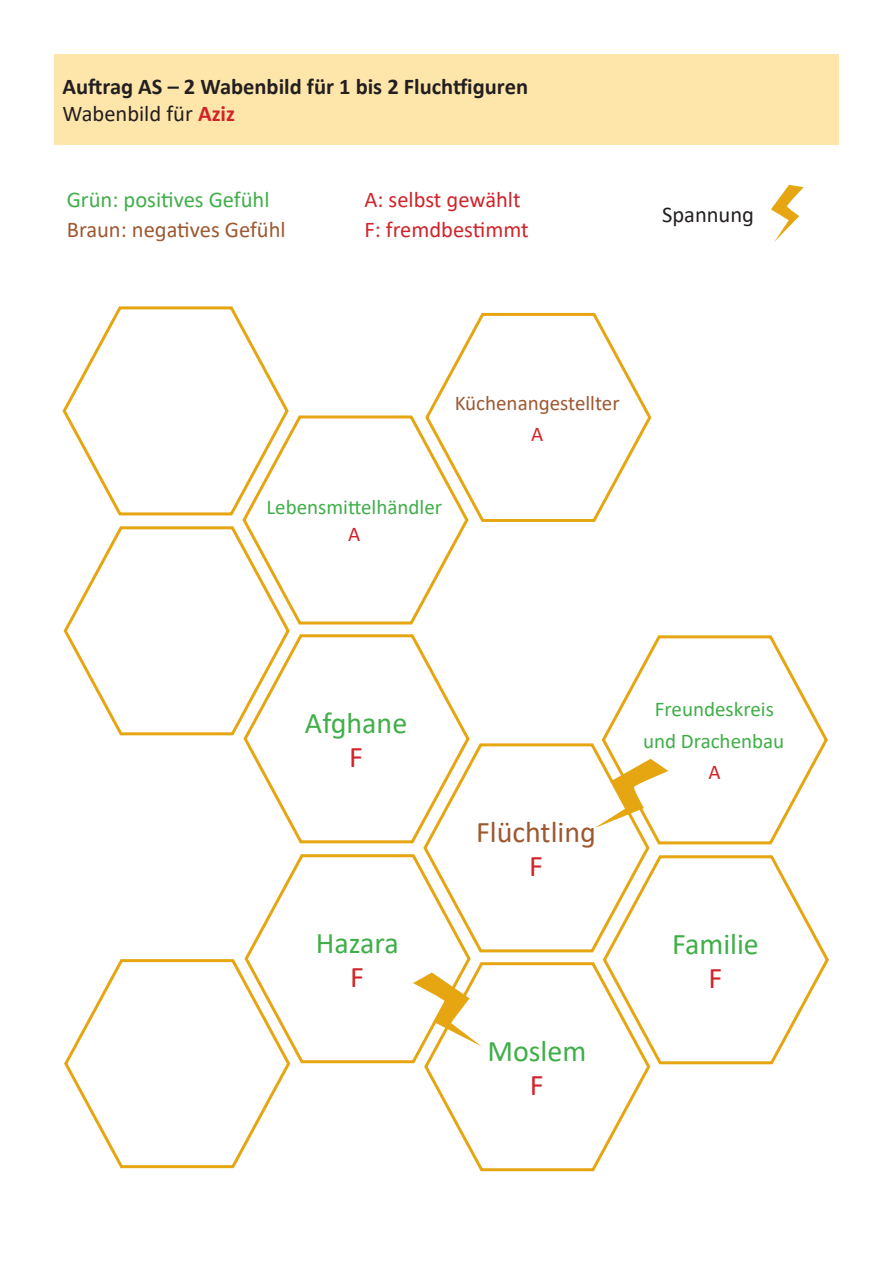
<style>
.page{position:relative;width:893px;height:1263px;background:#fff}
.page>*{position:absolute;margin:0;border:0;box-sizing:border-box;transform-origin:0 0}
.t1{font:30px/34.5px "Calibri";color:#40ae49;text-align:center}
.t2{font:30px "Calibri";color:#9e5830}
.t3{font:30px "Calibri";color:#d1232a}
.t4{font:700 22.5px "Calibri";color:#231f20}
.t5{font:22.5px "Calibri";color:#d1232a}
.t6{font:22.5px "Calibri";color:#231f20}
.t7{font:22.5px "Calibri";color:#9e5830}
.t8{font:22.5px "Calibri";color:#40ae49}
.t9{font:21px "Calibri";color:#40ae49}
.t10{font:21px "Calibri";color:#9e5830}
.t11{font:21px "Calibri";color:#d1232a}
.s1{font-weight:700;color:#d1232a}
.s2{color:#d1232a}
</style>
<div class="page">
<div style="left:54px;top:54px;width:785px;height:91px;background:#fee6aa"></div>
<svg style="left:62px;top:306px;width:227px;height:210px"></svg>
<svg style="left:63px;top:526px;width:227px;height:210px"></svg>
<svg style="left:241px;top:413px;width:226px;height:213px"></svg>
<svg style="left:242px;top:632px;width:228px;height:212px"></svg>
<svg style="left:246px;top:854px;width:225px;height:210px"></svg>
<svg style="left:422px;top:741px;width:228px;height:213px"></svg>
<svg style="left:423px;top:312px;width:229px;height:211px"></svg>
<svg style="left:64px;top:956px;width:228px;height:213px"></svg>
<svg style="left:600px;top:635px;width:228px;height:211px"></svg>
<svg style="left:601px;top:853px;width:228px;height:212px"></svg>
<svg style="left:422px;top:960px;width:230px;height:212px"></svg>
<svg style="left:771px;top:185px;width:33px;height:57px"></svg>
<svg style="left:594px;top:759px;width:74px;height:69px"></svg>
<svg style="left:413px;top:972px;width:69px;height:74px"></svg>
<p class="t4" style="left:63px;top:71px;width:467px">Auftrag AS – 2 Wabenbild für 1 bis 2 Fluchtfiguren</p>
<p class="t6" style="left:63px;top:98px;width:174px">Wabenbild für <span class="s1">Aziz</span></p>
<p class="t8" style="left:67px;top:184px;width:204px">Grün: positives Gefühl</p>
<p class="t7" style="left:67px;top:214px;width:220px">Braun: negatives Gefühl</p>
<p class="t5" style="left:364px;top:184px;width:158px">A: selbst gewählt</p>
<p class="t5" style="left:364px;top:214px;width:166px">F: fremdbestimmt</p>
<p class="t6" style="left:662px;top:199px;width:93px">Spannung</p>
<p class="t10" style="left:455px;top:388px;width:167px">Küchenangestellter</p>
<p class="t11" style="left:531px;top:419px;width:14px">A</p>
<p class="t9" style="left:266px;top:493px;width:177px">Lebensmittelhändler</p>
<p class="t11" style="left:348px;top:520px;width:14px">A</p>
<p class="t1" style="left:305px;top:705px;width:104px">Afghane</p>
<p class="t3" style="left:349px;top:736px;width:15px">F</p>
<p class="t1" style="left:316px;top:925px;width:84px">Hazara<br><span class="s2">F</span></p>
<p class="t2" style="left:476px;top:811px;width:121px">Flüchtling</p>
<p class="t3" style="left:529px;top:846px;width:15px">F</p>
<p class="t1" style="left:487px;top:1033px;width:100px">Moslem</p>
<p class="t3" style="left:530px;top:1064px;width:15px">F</p>
<p class="t9" style="left:655px;top:695px;width:120px">Freundeskreis</p>
<p class="t9" style="left:643px;top:726px;width:143px">und Drachenbau</p>
<p class="t11" style="left:708px;top:758px;width:14px">A</p>
<p class="t1" style="left:672px;top:926px;width:88px">Familie</p>
<p class="t3" style="left:709px;top:957px;width:15px">F</p>
</div>
